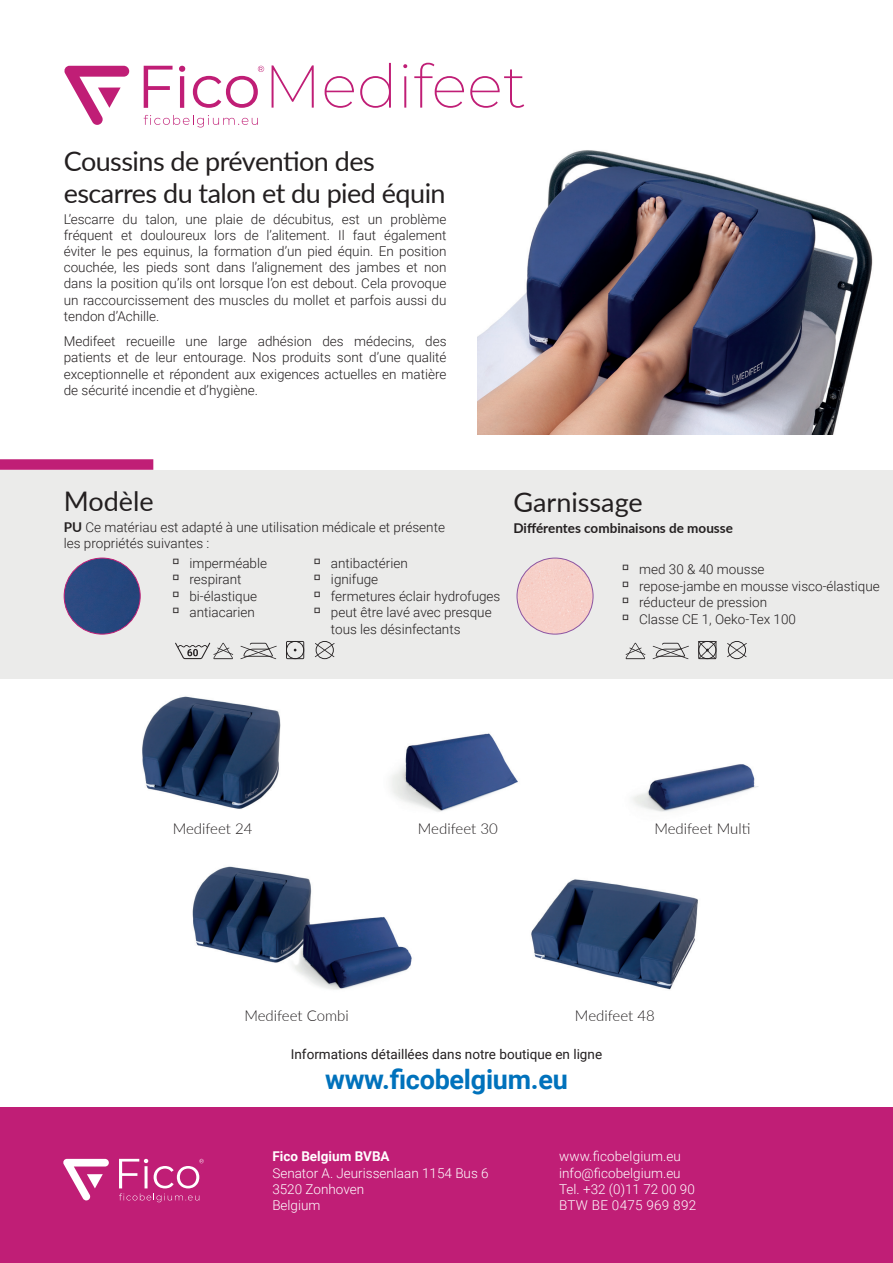
<style>
.page{position:relative;width:893px;height:1263px;background:#fff}
.page>*{position:absolute;margin:0;border:0;box-sizing:border-box;transform-origin:0 0}
.t1{font:27px/32.4px "Lato";letter-spacing:-.02em;color:#231f20}
.t2{font:700 27px "Roboto";letter-spacing:-.01em;color:#0072bc}
.t3{font:27px "Lato";color:#231f20}
.t4{font:300 15px "Lato";color:#231f20}
.t5{font:300 13.5px/16.2px "Roboto";color:#231f20;text-align:justify}
.t6{font:300 13.5px/16.2px "Roboto";color:#fff}
.t7{font:13.5px "Roboto";color:#231f20}
.t8{font:700 13.5px "Lato";color:#231f20}
.t9{font:700 13.5px "Roboto";color:#fff}
.s1{font-family:"Lato";font-weight:700}
</style>
<div class="page">
<img style="left:192px;top:866px;width:220px;height:124px">
<div style="left:0;top:1107px;width:893px;height:156px;background:#c01e76"></div>
<svg style="left:119px;top:1159px;width:85px;height:43px"></svg>
<svg style="left:63px;top:1159px;width:46px;height:41px"></svg>
<div style="left:0;top:470px;width:893px;height:208px;background:#ebebea"></div>
<div style="left:64px;top:558px;width:76px;height:76px;background:#28477e;border-radius:38px"></div>
<div style="left:64px;top:558px;width:77px;height:76px;border:1px solid #c01e76;border-radius:50%"></div>
<div style="left:0;top:459px;width:153px;height:11px;background:#c01e76"></div>
<svg style="left:144px;top:115px;width:114px;height:12px"></svg>
<svg style="left:64px;top:66px;width:65px;height:59px"></svg>
<svg style="left:144px;top:66px;width:29px;height:42px"></svg>
<svg style="left:179px;top:66px;width:6px;height:42px"></svg>
<svg style="left:193px;top:66px;width:71px;height:42px"></svg>
<svg style="left:272px;top:65px;width:42px;height:43px"></svg>
<svg style="left:325px;top:76px;width:29px;height:32px"></svg>
<svg style="left:360px;top:63px;width:31px;height:45px"></svg>
<svg style="left:403px;top:64px;width:4px;height:44px"></svg>
<svg style="left:414px;top:63px;width:50px;height:45px"></svg>
<svg style="left:470px;top:69px;width:54px;height:39px"></svg>
<img style="left:477px;top:150px;width:396px;height:284px">
<svg style="left:175px;top:643px;width:58px;height:16px"></svg>
<svg style="left:286px;top:641px;width:18px;height:18px"></svg>
<svg style="left:240px;top:643px;width:37px;height:16px"></svg>
<svg style="left:315px;top:641px;width:20px;height:18px"></svg>
<img style="left:142px;top:696px;width:139px;height:113px">
<img style="left:531px;top:879px;width:167px;height:111px">
<img style="left:391px;top:733px;width:127px;height:79px">
<img style="left:632px;top:764px;width:127px;height:48px">
<div style="left:517px;top:558px;width:76px;height:76px;background:#f7d0c8;border-radius:38px"></div>
<div style="left:517px;top:558px;width:76px;height:76px;border:1px solid #8c54a2;border-radius:50%"></div>
<svg style="left:626px;top:643px;width:19px;height:16px"></svg>
<svg style="left:653px;top:643px;width:36px;height:16px"></svg>
<svg style="left:727px;top:641px;width:20px;height:18px"></svg>
<svg style="left:698px;top:641px;width:19px;height:18px"></svg>
<h1 class="t1" style="left:64px;top:143px;width:383px">Coussins de prévention des escarres du talon et du pied équin</h1>
<p class="t5" style="left:64px;top:210px;width:384px">L’escarre du talon, une plaie de décubitus, est un problème fréquent et douloureux lors de l’alitement. Il faut également éviter le pes equinus, la formation d’un pied équin. En position couchée, les pieds sont dans l’alignement des jambes et non dans la position qu’ils ont lorsque l’on est debout. Cela provoque un raccourcissement des muscles du mollet et parfois aussi du tendon d’Achille.</p>
<p class="t5" style="left:64px;top:333px;width:384px">Medifeet recueille une large adhésion des médecins, des patients et de leur entourage. Nos produits sont d’une qualité exceptionnelle et répondent aux exigences actuelles en matière de sécurité incendie et d’hygiène.</p>
<h1 class="t1" style="left:64px;top:484px;width:91px">Modèle</h1>
<p class="t5" style="left:64px;top:518px;width:383px"><span class="s1">PU</span> Ce matériau est adapté à une utilisation médicale et présente les propriétés suivantes :</p>
<p class="t5" style="left:172px;top:554px;width:96px">→ imperméable</p>
<p class="t5" style="left:172px;top:571px;width:70px">→ respirant</p>
<p class="t5" style="left:172px;top:587px;width:86px">→ bi-élastique</p>
<p class="t5" style="left:172px;top:604px;width:84px">→ antiacarien</p>
<p class="t5" style="left:314px;top:554px;width:95px">→ antibactérien</p>
<p class="t5" style="left:314px;top:571px;width:66px">→ ignifuge</p>
<p class="t5" style="left:314px;top:587px;width:188px">→ fermetures éclair hydrofuges</p>
<p class="t5" style="left:331px;top:604px;width:162px;text-indent:-17px">→ peut être lavé avec presque tous les désinfectants</p>
<h1 class="t3" style="left:513px;top:483px;width:131px">Garnissage</h1>
<p class="t8" style="left:513px;top:518px;width:221px">Différentes combinaisons de mousse</p>
<p class="t5" style="left:622px;top:561px;width:144px">→ med 30 &amp; 40 mousse</p>
<p class="t5" style="left:622px;top:577px;width:259px">→ repose-jambe en mousse visco-élastique</p>
<p class="t5" style="left:622px;top:594px;width:147px">→ réducteur de pression</p>
<p class="t5" style="left:622px;top:610px;width:175px">→ Classe CE 1, Oeko-Tex 100</p>
<p class="t4" style="left:173px;top:818px;width:81px">Medifeet 24</p>
<p class="t4" style="left:654px;top:818px;width:98px">Medifeet Multi</p>
<p class="t4" style="left:418px;top:818px;width:81px">Medifeet 30</p>
<p class="t4" style="left:244px;top:1005px;width:106px">Medifeet Combi</p>
<p class="t4" style="left:575px;top:1005px;width:81px">Medifeet 48</p>
<p class="t7" style="left:291px;top:1045px;width:313px">Informations détaillées dans notre boutique en ligne</p>
<h1 class="t2" style="left:325px;top:1061px;width:244px">www.ficobelgium.eu</h1>
<p class="t9" style="left:272px;top:1147px;width:119px">Fico Belgium BVBA</p>
<p class="t6" style="left:272px;top:1164px;width:218px">Senator A. Jeurissenlaan 1154 Bus 6<br>3520 Zonhoven<br>Belgium</p>
<p class="t6" style="left:559px;top:1148px;width:139px">www.ficobelgium.eu info@ficobelgium.eu<br>Tel. +32 (0)11 72 00 90<br>BTW BE 0475 969 892</p>
</div>
